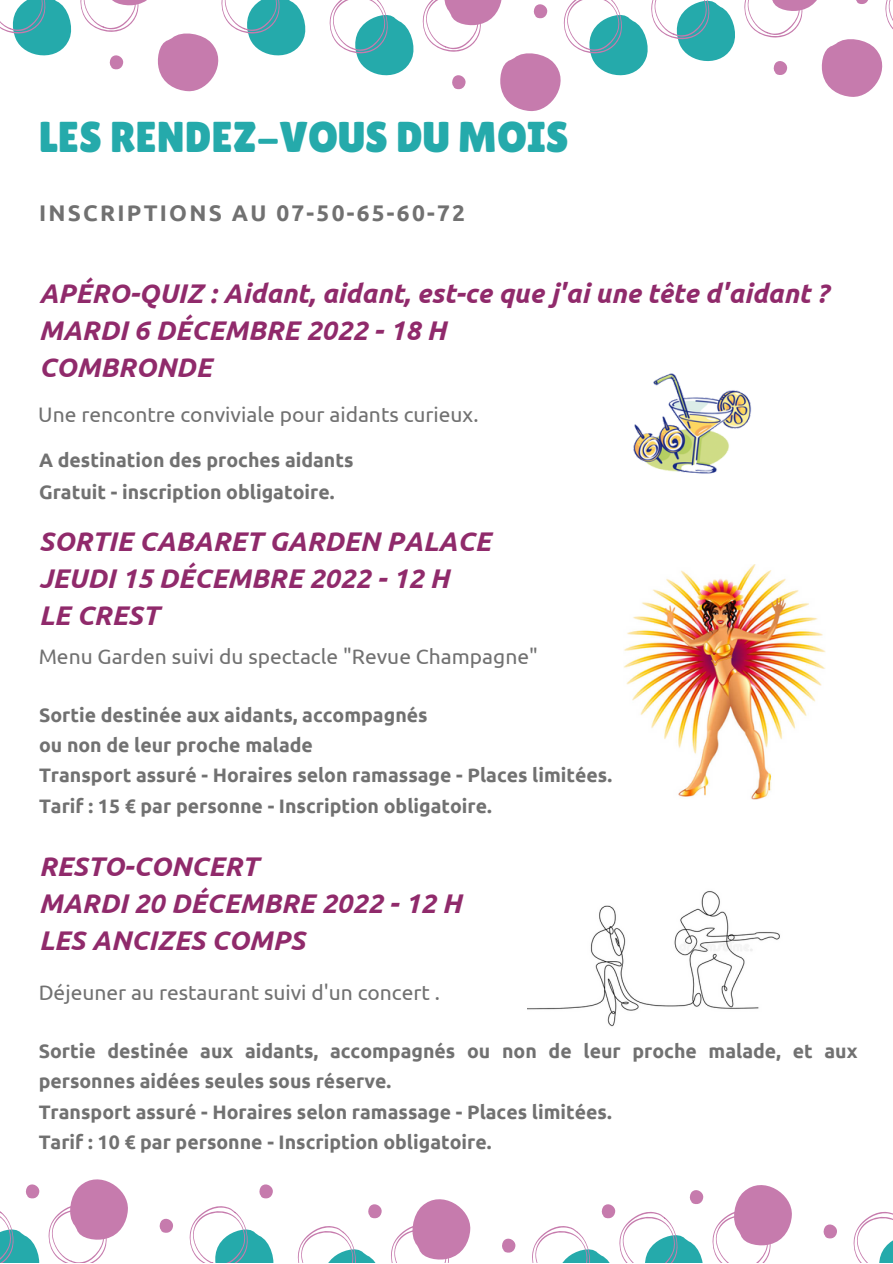
<style>
.page{position:relative;width:893px;height:1264px;background:#fff}
.page>*{position:absolute;margin:0;border:0;box-sizing:border-box;transform-origin:0 0}
.t1{font:43.2px "Lilita One";color:#25aaab}
.t2{font:italic 700 27px/37px "Ubuntu";color:#902a6b}
.t3{font:700 22.65px "Ubuntu";letter-spacing:.1em;color:#717171}
.t4{font:21px "Ubuntu";color:#717171}
.t5{font:700 19.5px/30.3px "Ubuntu";color:#717171}
</style>
<div class="page">
<svg style="left:853px;top:1211px;width:39px;height:51px"></svg>
<svg style="left:823px;top:1224px;width:14px;height:14px"></svg>
<svg style="left:712px;top:1185px;width:80px;height:77px"></svg>
<svg style="left:532px;top:1190px;width:172px;height:72px"></svg>
<svg style="left:502px;top:1238px;width:13px;height:14px"></svg>
<svg style="left:297px;top:1199px;width:174px;height:63px"></svg>
<svg style="left:259px;top:1184px;width:14px;height:14px"></svg>
<svg style="left:189px;top:1206px;width:85px;height:56px"></svg>
<svg style="left:159px;top:1218px;width:14px;height:15px"></svg>
<svg style="left:25px;top:1184px;width:15px;height:14px"></svg>
<svg style="left:48px;top:1179px;width:80px;height:83px"></svg>
<svg style="left:0;top:1211px;width:40px;height:51px"></svg>
<svg style="left:422px;top:0;width:470px;height:111px"></svg>
<svg style="left:329px;top:0;width:85px;height:76px"></svg>
<svg style="left:80px;top:0;width:226px;height:91px"></svg>
<svg style="left:0;top:0;width:72px;height:56px"></svg>
<img style="left:633px;top:373px;width:118px;height:101px">
<img style="left:527px;top:891px;width:253px;height:136px">
<img style="left:624px;top:564px;width:201px;height:235px">
<h1 class="t1" style="left:39px;top:112px;width:531px">LES RENDEZ-VOUS DU MOIS</h1>
<p class="t3" style="left:39px;top:200px;width:427px">INSCRIPTIONS AU 07-50-65-60-72</p>
<h2 class="t2" style="left:39px;top:274px;width:790px">APÉRO-QUIZ : Aidant, aidant, est-ce que j'ai une tête d'aidant ?<br>MARDI 6 DÉCEMBRE 2022 - 18 H<br>COMBRONDE</h2>
<p class="t4" style="left:38px;top:403px;width:441px">Une rencontre conviviale pour aidants curieux.</p>
<p class="t5" style="left:39px;top:444px;width:316px;line-height:31.5px">A destination des proches aidants<br>Gratuit - inscription obligatoire.</p>
<h2 class="t2" style="left:39px;top:522px;width:453px">SORTIE CABARET GARDEN PALACE<br>JEUDI 15 DÉCEMBRE 2022 - 12 H<br>LE CREST</h2>
<p class="t4" style="left:39px;top:644px;width:500px">Menu Garden suivi du spectacle "Revue Champagne"</p>
<p class="t5" style="left:39px;top:699px;width:574px">Sortie destinée aux aidants, accompagnés<br>ou non de leur proche malade<br>Transport assuré - Horaires selon ramassage - Places limitées.<br>Tarif : 15 € par personne - Inscription obligatoire.</p>
<h2 class="t2" style="left:39px;top:847px;width:424px">RESTO-CONCERT<br>MARDI 20 DÉCEMBRE 2022 - 12 H<br>LES ANCIZES COMPS</h2>
<p class="t4" style="left:39px;top:980px;width:403px">Déjeuner au restaurant suivi d'un concert .</p>
<p class="t5" style="left:39px;top:1035px;width:820px">Sortie destinée aux aidants, accompagnés ou non de leur proche malade, et aux personnes aidées seules sous réserve.<br>Transport assuré - Horaires selon ramassage - Places limitées.<br>Tarif : 10 € par personne - Inscription obligatoire.</p>
</div>
